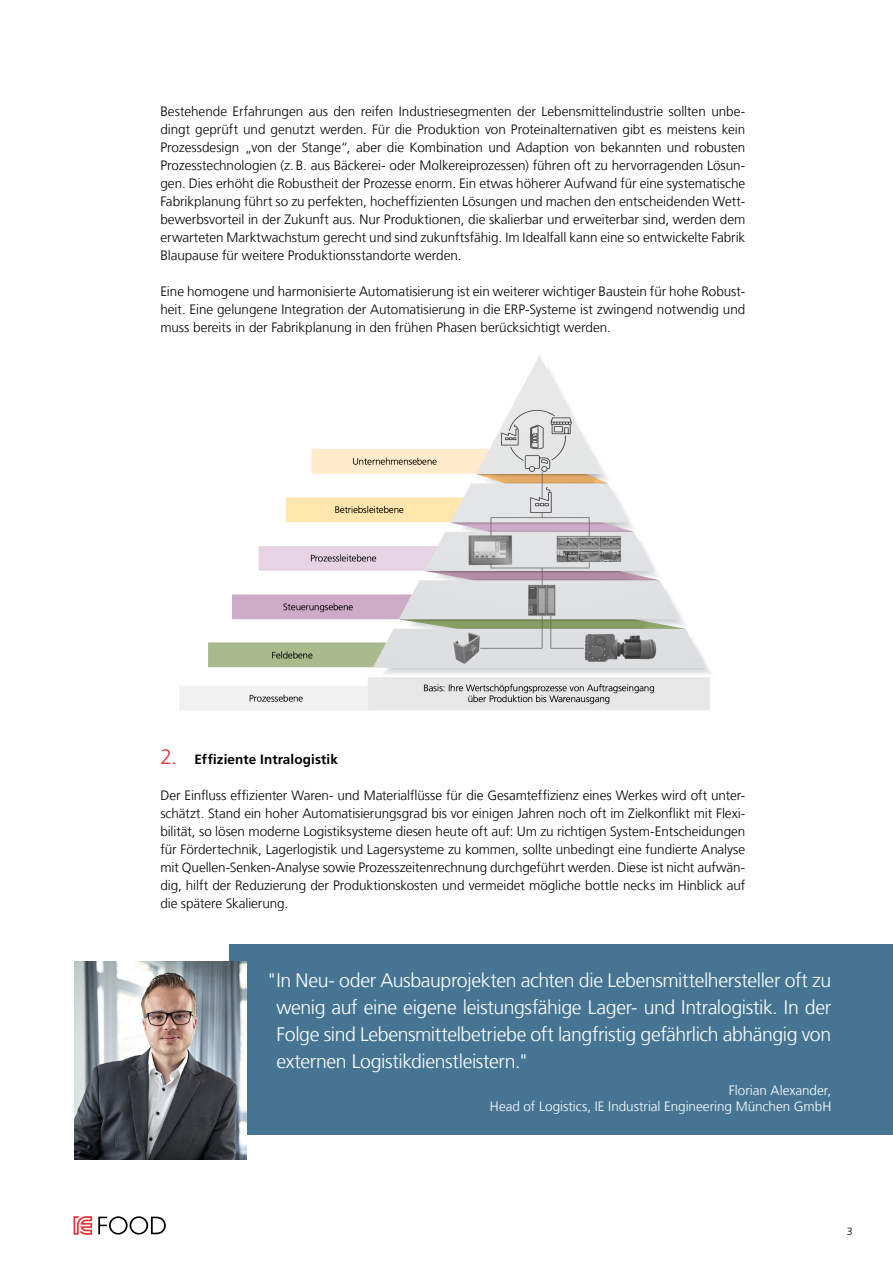
<style>
.page{position:relative;width:893px;height:1263px;background:#fff}
.page>*{position:absolute;margin:0;border:0;box-sizing:border-box;transform-origin:0 0}
.t1{font:300 19.5px/27px "Frutiger LT Com";letter-spacing:-.02em;color:#fff;text-align:justify}
.t2{font:300 13.5px/18px "Frutiger LT Com";letter-spacing:-.005em;color:#000;text-align:justify}
.t3{font:300 13.5px/16.2px "Frutiger LT Com";color:#fff;text-align:right}
.t4{font:700 13.5px "Frutiger LT Com";letter-spacing:.01em;color:#000}
.t5{font:300 10.5px "Frutiger LT Com";color:#000}
.s1{font-weight:300;font-size:21px;color:#e72f36}
</style>
<div class="page">
<img style="left:179px;top:356px;width:533px;height:355px">
<div style="left:229px;top:944px;width:664px;height:190px;background:#467593"></div>
<img style="left:74px;top:961px;width:172px;height:199px">
<svg style="left:74px;top:1216px;width:18px;height:19px"></svg>
<svg style="left:98px;top:1216px;width:68px;height:18px"></svg>
<p class="t2" style="left:160px;top:102px;width:586px">Bestehende Erfahrungen aus den reifen Industriesegmenten der Lebensmittelindustrie sollten unbe&shy;dingt geprüft und genutzt werden. Für die Produktion von Proteinalternativen gibt es meistens kein Prozessdesign „von der Stange“, aber die Kombination und Adaption von bekannten und robusten Prozesstechnologien (z. B. aus Bäckerei- oder Molkereiprozessen) führen oft zu hervorragenden Lösun&shy;gen. Dies erhöht die Robustheit der Prozesse enorm. Ein etwas höherer Aufwand für eine systematische Fabrikplanung führt so zu perfekten, hocheffizienten Lösungen und machen den entscheidenden Wett&shy;bewerbsvorteil in der Zukunft aus. Nur Produktionen, die skalierbar und erweiterbar sind, werden dem erwarteten Marktwachstum gerecht und sind zukunftsfähig. Im Idealfall kann eine so entwickelte Fabrik Blaupause für weitere Produktionsstandorte werden.</p>
<p class="t2" style="left:160px;top:282px;width:586px">Eine homogene und harmonisierte Automatisierung ist ein weiterer wichtiger Baustein für hohe Robust&shy;heit. Eine gelungene Integration der Automatisierung in die ERP-Systeme ist zwingend notwendig und muss bereits in der Fabrikplanung in den frühen Phasen berücksichtigt werden.</p>
<p class="t4" style="left:160px;top:751px;width:179px"><span class="s1">2.</span> Effiziente Intralogistik</p>
<p class="t2" style="left:160px;top:786px;width:586px">Der Einfluss effizienter Waren- und Materialflüsse für die Gesamteffizienz eines Werkes wird oft unter&shy;schätzt. Stand ein hoher Automatisierungsgrad bis vor einigen Jahren noch oft im Zielkonflikt mit Flexi&shy;bilität, so lösen moderne Logistiksysteme diesen heute oft auf: Um zu richtigen System-Entscheidungen für Fördertechnik, Lagerlogistik und Lagersysteme zu kommen, sollte unbedingt eine fundierte Analyse mit Quellen-Senken-Analyse sowie Prozesszeitenrechnung durchgeführt werden. Diese ist nicht aufwän&shy;dig, hilft der Reduzierung der Produktionskosten und vermeidet mögliche bottle necks im Hinblick auf die spätere Skalierung.</p>
<p class="t1" style="left:276px;top:967px;width:556px;text-indent:-10px">"In Neu- oder Ausbauprojekten achten die Lebensmittelhersteller oft zu wenig auf eine eigene leistungsfähige Lager- und Intralogistik. In der Folge sind Lebensmittelbetriebe oft langfristig gefährlich abhängig von externen Logistikdienstleistern."</p>
<p class="t3" style="left:490px;top:1082px;width:343px">Florian Alexander,<br>Head of Logistics, IE Industrial Engineering München GmbH</p>
<p class="t5" style="left:847px;top:1225px;width:7px">3</p>
</div>
